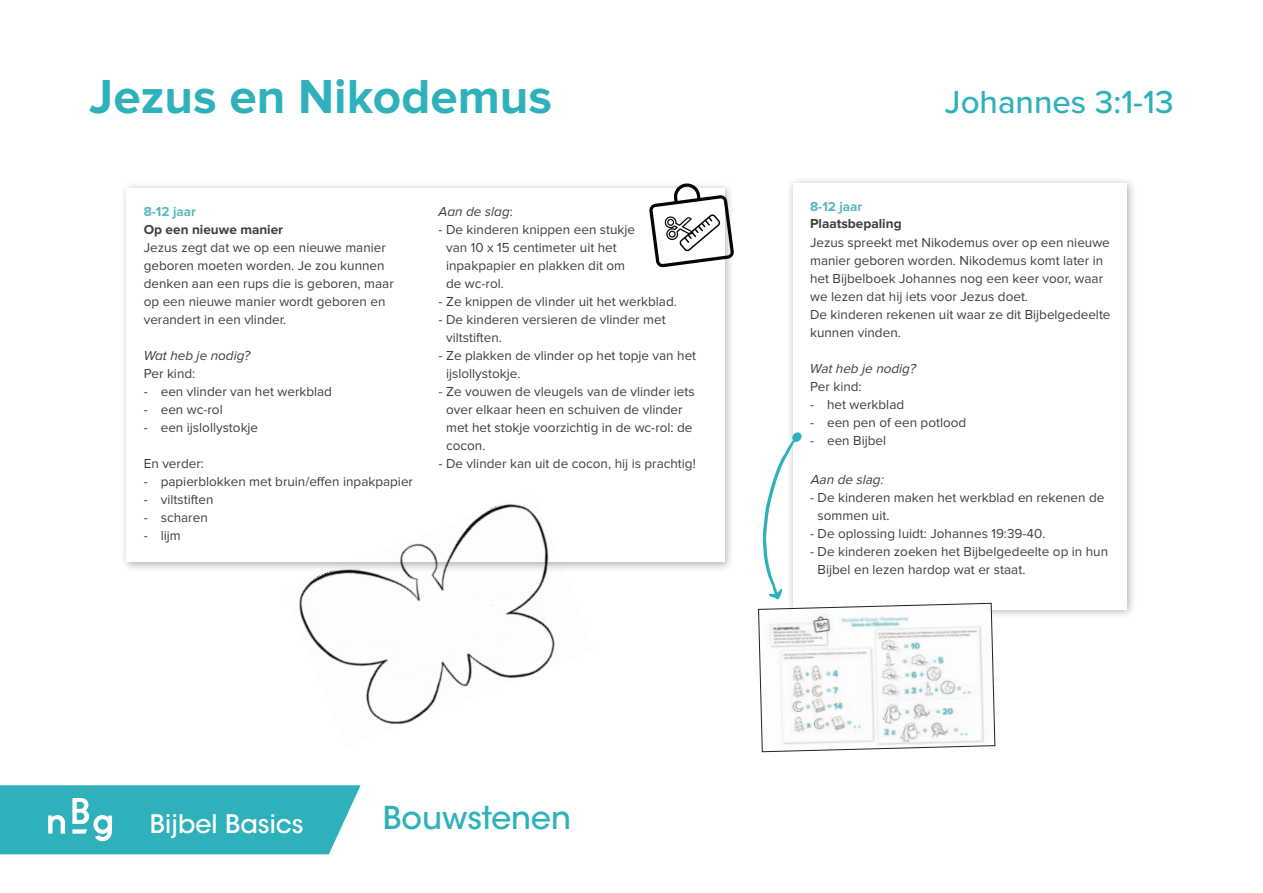
<style>
.page{position:relative;width:1263px;height:893px;background:#fff}
.page>*{position:absolute;margin:0;border:0;box-sizing:border-box;transform-origin:0 0}
.t1{font:700 49.5px "Proxima Nova";color:#2eb1bb}
.t2{font:500 33px "Proxima Nova";color:#2eb1bb}
.t3{font:500 31.35px "ITC Avant Garde Std";color:#2eb1bb}
.t4{font:500 25.35px "ITC Avant Garde Std";color:#fff}
.t5{font:13.5px/18px "Proxima Nova";color:#3e3e3f}
.t6{font:700 13.5px "Proxima Nova";color:#3e3e3f}
.t7{font:italic 13.5px "Proxima Nova";color:#3e3e3f}
.t8{font:italic 13.5px "Proxima Nova";color:#3e3e3f}
.t9{font:700 13.5px "Proxima Nova";color:#54b8c1}
.s1{font-style:normal}
</style>
<div class="page">
<svg style="left:0;top:785px;width:361px;height:69px"></svg>
<div style="left:786px;top:176px;width:351px;height:443px;background:#231f20;opacity:.35"></div>
<div style="left:793px;top:183px;width:334px;height:426px;background:#fff"></div>
<svg style="left:758px;top:432px;width:237px;height:320px"></svg>
<div style="left:120px;top:182px;width:615px;height:390px;background:#231f20;opacity:.35"></div>
<div style="left:127px;top:188px;width:598px;height:374px;background:#fff"></div>
<svg style="left:649px;top:183px;width:85px;height:84px"></svg>
<img style="left:283px;top:503px;width:312px;height:222px">
<h1 class="t1" style="left:89px;top:68px;width:464px">Jezus en Nikodemus</h1>
<p class="t9" style="left:144px;top:204px;width:54px">8-12 jaar</p>
<p class="t6" style="left:144px;top:222px;width:141px">Op een nieuwe manier</p>
<p class="t5" style="left:144px;top:239px;width:252px">Jezus zegt dat we op een nieuwe manier geboren moeten worden. Je zou kunnen denken aan een rups die is geboren, maar op een nieuwe manier wordt geboren en verandert in een vlinder.</p>
<p class="t8" style="left:144px;top:348px;width:108px">Wat heb je nodig?</p>
<p class="t5" style="left:144px;top:365px;width:53px">Per kind:</p>
<p class="t5" style="left:144px;top:383px;width:190px">- een vlinder van het werkblad</p>
<p class="t5" style="left:144px;top:401px;width:80px">- een wc-rol</p>
<p class="t5" style="left:144px;top:419px;width:116px">- een ijslollystokje</p>
<p class="t5" style="left:144px;top:455px;width:62px">En verder:</p>
<p class="t5" style="left:144px;top:473px;width:271px">- papierblokken met bruin/effen inpakpapier</p>
<p class="t5" style="left:144px;top:491px;width:71px">- viltstiften</p>
<p class="t5" style="left:144px;top:509px;width:66px">- scharen</p>
<p class="t5" style="left:144px;top:527px;width:39px">- lijm</p>
<p class="t8" style="left:439px;top:204px;width:76px">Aan de slag<span class="s1">:</span></p>
<p class="t5" style="left:446px;top:221px;width:191px;text-indent:-8px">- De kinderen knippen een stukje van 10 x 15 centimeter uit het inpakpapier en plakken dit om de wc-rol.</p>
<p class="t5" style="left:439px;top:293px;width:240px">- Ze knippen de vlinder uit het werkblad.</p>
<p class="t5" style="left:446px;top:311px;width:221px;text-indent:-8px">- De kinderen versieren de vlinder met viltstiften.</p>
<p class="t5" style="left:446px;top:347px;width:252px;text-indent:-8px">- Ze plakken de vlinder op het topje van het ijslollystokje.</p>
<p class="t5" style="left:446px;top:383px;width:250px;text-indent:-8px">- Ze vouwen de vleugels van de vlinder iets over elkaar heen en schuiven de vlinder met het stokje voorzichtig in de wc-rol: de cocon.</p>
<p class="t5" style="left:439px;top:455px;width:259px">- De vlinder kan uit de cocon, hij is prachtig!</p>
<h3 class="t4" style="left:150px;top:808px;width:155px">Bijbel Basics</h3>
<h3 class="t3" style="left:383px;top:798px;width:190px">Bouwstenen</h3>
<h2 class="t2" style="left:945px;top:77px;width:230px">Johannes 3:1-13</h2>
<p class="t9" style="left:810px;top:198px;width:54px">8-12 jaar</p>
<p class="t6" style="left:810px;top:216px;width:93px">Plaatsbepaling</p>
<p class="t5" style="left:810px;top:233px;width:302px">Jezus spreekt met Nikodemus over op een nieuwe manier geboren worden. Nikodemus komt later in het Bijbelboek Johannes nog een keer voor, waar we lezen dat hij iets voor Jezus doet.<br>De kinderen rekenen uit waar ze dit Bijbelgedeelte kunnen vinden.</p>
<p class="t7" style="left:809px;top:360px;width:111px">Watheb je nodig?</p>
<p class="t5" style="left:810px;top:377px;width:53px">Per kind:</p>
<p class="t5" style="left:810px;top:395px;width:96px">- het werkblad</p>
<p class="t5" style="left:810px;top:413px;width:158px">- een pen of een potlood</p>
<p class="t5" style="left:810px;top:432px;width:78px">- een Bijbel</p>
<p class="t7" style="left:810px;top:472px;width:78px">Aan de slag:</p>
<p class="t5" style="left:818px;top:489px;width:288px;text-indent:-8px">- De kinderen maken het werkblad en rekenen de sommen uit.</p>
<p class="t5" style="left:810px;top:525px;width:237px">- De oplossing luidt: Johannes 19:39-40.</p>
<p class="t5" style="left:818px;top:543px;width:292px;text-indent:-8px">- De kinderen zoeken het Bijbelgedeelte op in hun<br>Bijbel en lezen hardop wat er staat.</p>
</div>
